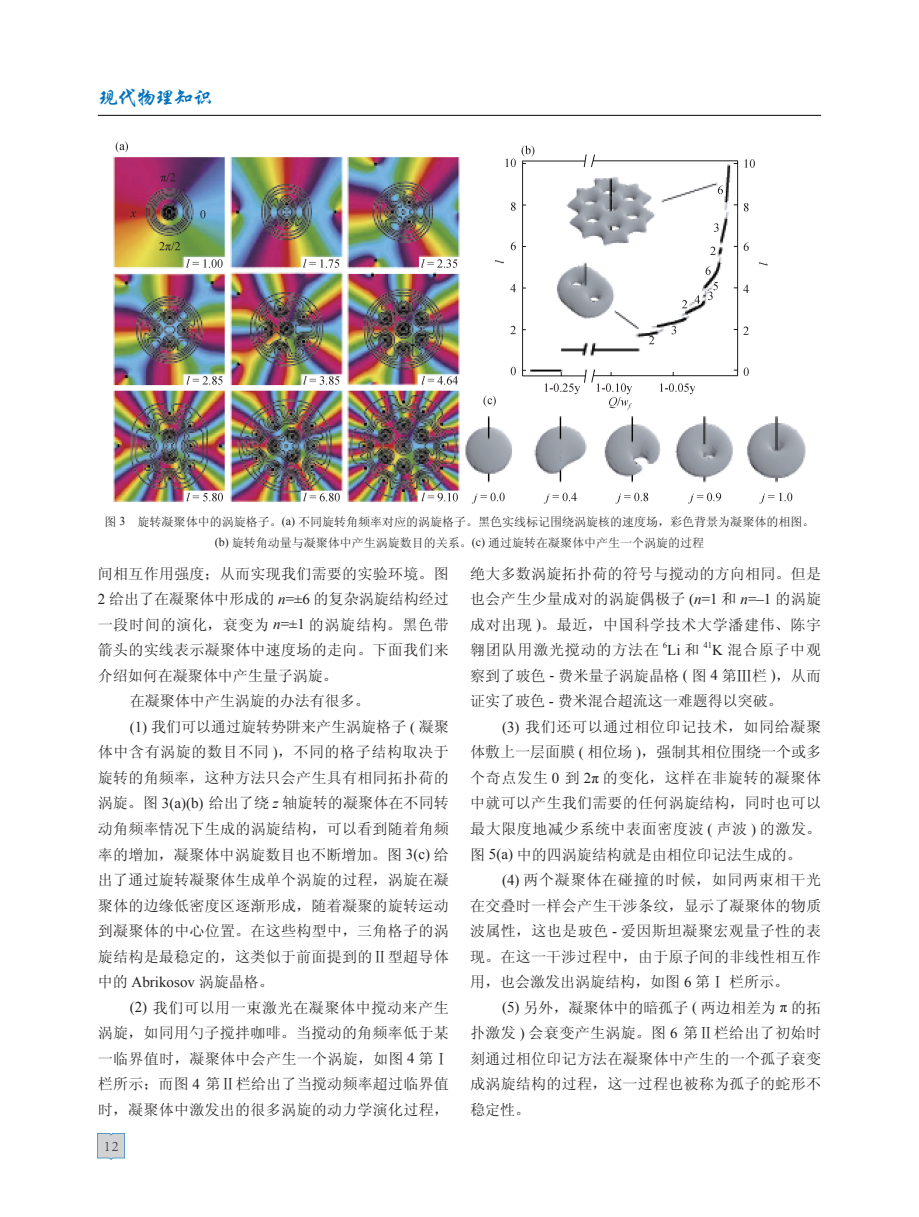
<style>
.page{position:relative;width:919px;height:1217px;background:#fff}
.page>*{position:absolute;margin:0;border:0;box-sizing:border-box;transform-origin:0 0}
.t1{font:21px "FZXKK GBK1 0";letter-spacing:-.1em;color:#0072bc}
.t2{font:15px/25.5px "Sim Sun";letter-spacing:.02em;color:#231f20;text-align:justify}
.t3{font:15px "Sim Sun";color:#231f20}
.t4{font:15px "Sim Sun";letter-spacing:.04em;color:#231f20}
.t5{font:15px "Sim Sun";letter-spacing:.045em;color:#231f20}
.t6{font:15px "Sim Sun";letter-spacing:.05em;color:#231f20}
.t7{font:15px "Times New Roman";color:#231f20}
.t8{font:300 15px "Adobe Song Std";color:#231f20}
.t9{font:12px/21px "Sim Sun";color:#231f20;text-align:center}
.t10{font:8.7px "Times New Roman";color:#231f20}
.s1{font-family:"Times New Roman"}
.s2{font-family:"Times New Roman";font-style:italic}
.s3{font-family:"Sim Sun"}
</style>
<div class="page">
<hr style="left:98px;top:115px;width:723px;height:1px;background:#231f20">
<img style="left:98px;top:1133px;width:27px;height:26px">
<img style="left:114px;top:141px;width:691px;height:363px">
<h1 class="t1" style="left:98px;top:87px;width:117px">现代物理知识</h1>
<p class="t9" style="left:105px;top:511px;width:711px">图 <span class="s1">3</span> 旋转凝聚体中的涡旋格子。<span class="s1">(a)</span> 不同旋转角频率对应的涡旋格子。黑色实线标记围绕涡旋核的速度场，彩色背景为凝聚体的相图。<span class="s1">(b)</span> 旋转角动量与凝聚体中产生涡旋数目的关系。<span class="s1">(c)</span> 通过旋转在凝聚体中产生一个涡旋的过程</p>
<p class="t2" style="left:98px;top:560px;width:352px">间相互作用强度；从而实现我们需要的实验环境。图</p>
<p class="t3" style="left:98px;top:591px;width:352px"><span class="s1">2</span> 给出了在凝聚体中形成的 <span class="s2">n</span><span class="s1">=±6</span> 的复杂涡旋结构经过</p>
<p class="t5" style="left:98px;top:617px;width:352px">一段时间的演化，衰变为 <span class="s2">n</span><span class="s1">=±1</span> 的涡旋结构。黑色带</p>
<p class="t2" style="left:98px;top:637px;width:352px">箭头的实线表示凝聚体中速度场的走向。下面我们来</p>
<p class="t3" style="left:98px;top:668px;width:241px">介绍如何在凝聚体中产生量子涡旋。</p>
<p class="t3" style="left:130px;top:693px;width:241px">在凝聚体中产生涡旋的办法有很多。</p>
<p class="t3" style="left:130px;top:719px;width:320px"><span class="s1">(1)</span> 我们可以通过旋转势阱来产生涡旋格子 <span class="s1">(</span> 凝聚</p>
<p class="t4" style="left:98px;top:744px;width:352px">体中含有涡旋的数目不同 <span class="s1">)</span>，不同的格子结构取决于</p>
<p class="t2" style="left:98px;top:764px;width:352px">旋转的角频率，这种方法只会产生具有相同拓扑荷的</p>
<p class="t2" style="left:98px;top:790px;width:352px">涡旋。图 <span class="s1">3(a)(b)</span> 给出了绕 <span class="s2">z</span> 轴旋转的凝聚体在不同转</p>
<p class="t2" style="left:98px;top:815px;width:352px">动角频率情况下生成的涡旋结构，可以看到随着角频</p>
<p class="t2" style="left:98px;top:841px;width:352px">率的增加，凝聚体中涡旋数目也不断增加。图 <span class="s1">3(c)</span> 给</p>
<p class="t2" style="left:98px;top:866px;width:352px">出了通过旋转凝聚体生成单个涡旋的过程，涡旋在凝</p>
<p class="t2" style="left:98px;top:892px;width:352px">聚体的边缘低密度区逐渐形成，随着凝聚的旋转运动</p>
<p class="t2" style="left:98px;top:917px;width:352px">到凝聚体的中心位置。在这些构型中，三角格子的涡</p>
<p class="t2" style="left:98px;top:943px;width:352px">旋结构是最稳定的，这类似于前面提到的Ⅱ型超导体</p>
<p class="t7" style="left:98px;top:971px;width:177px"><span class="s3">中的</span> Abrikosov <span class="s3">涡旋晶格。</span></p>
<p class="t4" style="left:130px;top:999px;width:320px"><span class="s1">(2)</span> 我们可以用一束激光在凝聚体中搅动来产生</p>
<p class="t2" style="left:98px;top:1019px;width:352px">涡旋，如同用勺子搅拌咖啡。当搅动的角频率低于某</p>
<p class="t2" style="left:98px;top:1045px;width:352px">一临界值时，凝聚体中会产生一个涡旋，如图 <span class="s1">4</span> 第Ⅰ</p>
<p class="t2" style="left:98px;top:1070px;width:352px">栏所示；而图 <span class="s1">4</span> 第Ⅱ栏给出了当搅动频率超过临界值</p>
<p class="t2" style="left:98px;top:1096px;width:352px">时，凝聚体中激发出的很多涡旋的动力学演化过程，</p>
<p class="t2" style="left:470px;top:560px;width:352px">绝大多数涡旋拓扑荷的符号与搅动的方向相同。但是也会产生少量成对的涡旋偶极子 <span class="s1">(</span><span class="s2">n</span><span class="s1">=1</span> 和 <span class="s2">n</span><span class="s1">=–1</span> 的涡旋成对出现 <span class="s1">)</span>。最近，中国科学技术大学潘建伟、陈宇翱团队用激光搅动的方法在</p>
<p class="t10" style="left:663px;top:639px;width:6px">6</p>
<p class="t7" style="left:667px;top:639px;width:34px">Li <span class="s3">和</span></p>
<p class="t10" style="left:703px;top:639px;width:10px">41</p>
<p class="t2" style="left:712px;top:637px;width:110px"><span class="s1">K</span> 混合原子中观</p>
<p class="t2" style="left:470px;top:662px;width:352px">察到了玻色 <span class="s1">-</span> 费米量子涡旋晶格 <span class="s1">(</span> 图 <span class="s1">4</span> 第Ⅲ栏 <span class="s1">)</span>，从而</p>
<p class="t3" style="left:470px;top:693px;width:314px">证实了玻色 <span class="s1">-</span> 费米混合超流这一难题得以突破。</p>
<p class="t4" style="left:502px;top:719px;width:320px"><span class="s1">(3)</span> 我们还可以通过相位印记技术，如同给凝聚</p>
<p class="t3" style="left:470px;top:744px;width:352px">体敷上一层面膜 <span class="s1">(</span> 相位场 <span class="s1">)</span>，强制其相位围绕一个或多</p>
<p class="t5" style="left:470px;top:770px;width:352px">个奇点发生 <span class="s1">0</span> 到 <span class="s1">2π</span> 的变化，这样在非旋转的凝聚体</p>
<p class="t2" style="left:470px;top:790px;width:352px">中就可以产生我们需要的任何涡旋结构，同时也可以</p>
<p class="t4" style="left:470px;top:821px;width:352px">最大限度地减少系统中表面密度波 <span class="s1">(</span> 声波 <span class="s1">)</span> 的激发。</p>
<p class="t3" style="left:470px;top:846px;width:333px">图 <span class="s1">5(a)</span> 中的四涡旋结构就是由相位印记法生成的。</p>
<p class="t6" style="left:502px;top:872px;width:320px"><span class="s1">(4)</span> 两个凝聚体在碰撞的时候，如同两束相干光</p>
<p class="t2" style="left:470px;top:892px;width:352px">在交叠时一样会产生干涉条纹，显示了凝聚体的物质</p>
<p class="t2" style="left:470px;top:917px;width:352px">波属性，这也是玻色 <span class="s1">-</span> 爱因斯坦凝聚宏观量子性的表</p>
<p class="t2" style="left:470px;top:943px;width:352px">现。在这一干涉过程中，由于原子间的非线性相互作</p>
<p class="t3" style="left:470px;top:974px;width:320px">用，也会激发出涡旋结构，如图 <span class="s1">6</span> 第Ⅰ 栏所示。</p>
<p class="t3" style="left:502px;top:999px;width:320px"><span class="s1">(5)</span> 另外，凝聚体中的暗孤子 <span class="s1">(</span> 两边相差为 <span class="s1">π</span> 的拓</p>
<p class="t2" style="left:470px;top:1019px;width:352px">扑激发 <span class="s1">)</span> 会衰变产生涡旋。图 <span class="s1">6</span> 第Ⅱ栏给出了初始时</p>
<p class="t2" style="left:470px;top:1045px;width:352px">刻通过相位印记方法在凝聚体中产生的一个孤子衰变</p>
<p class="t2" style="left:470px;top:1070px;width:352px">成涡旋结构的过程，这一过程也被称为孤子的蛇形不</p>
<p class="t2" style="left:470px;top:1096px;width:61px">稳定性。</p>
<p class="t8" style="left:104px;top:1136px;width:16px">12</p>
</div>
